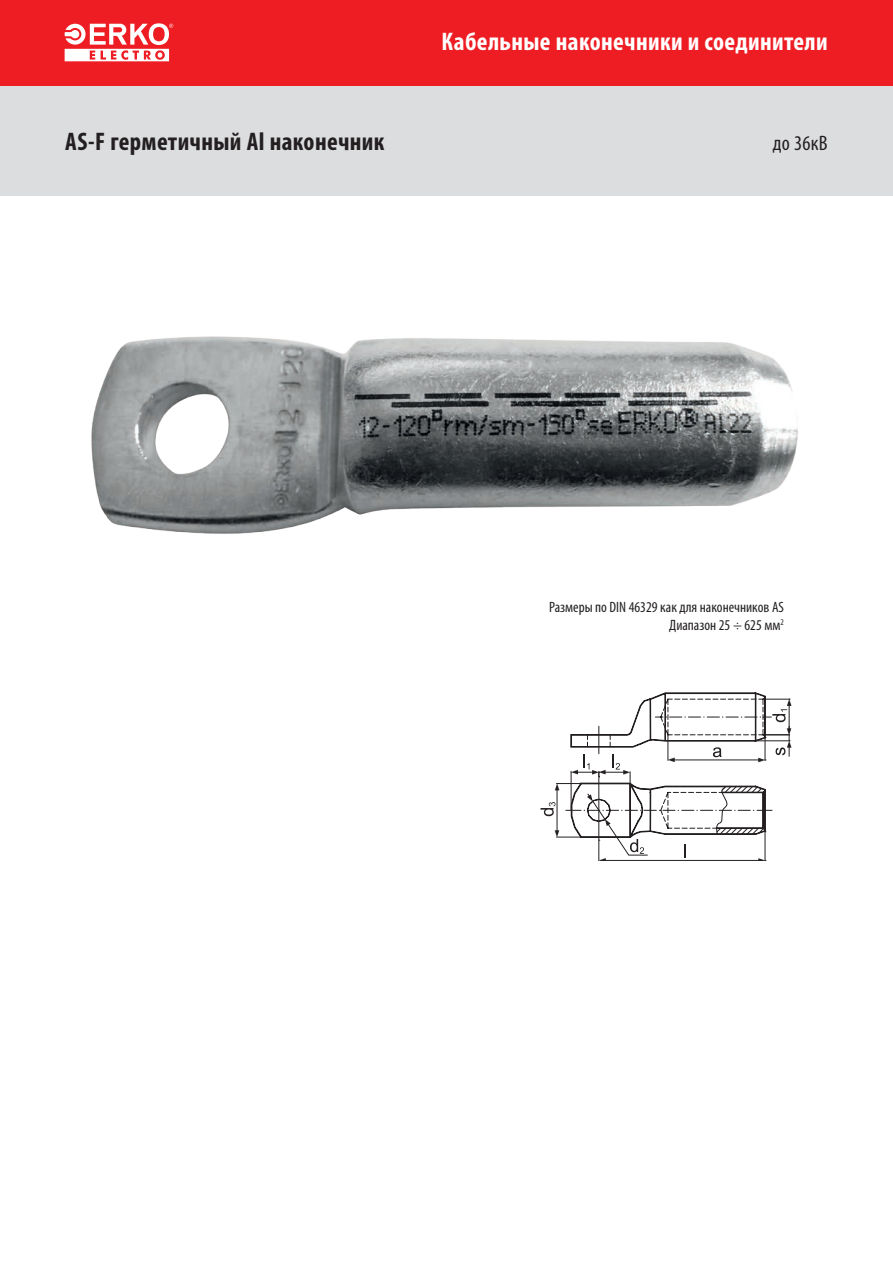
<style>
.page{position:relative;width:893px;height:1263px;background:#fff}
.page>*{position:absolute;margin:0;border:0;box-sizing:border-box;transform-origin:0 0}
.ros_tyt_roz_pas_czer{font:700 condensed 25.5px "Myriad Pro";letter-spacing:.015em;color:#fff}
._1_NAZWY_TYTULY{font:700 condensed 25.5px "Myriad Pro";letter-spacing:.015em;color:#231f20}
._1_NAZWY_TYTULY-2{font:condensed 21px "Myriad Pro";letter-spacing:.015em;color:#231f20}
._01_txt_praski{font:condensed 15px "Myriad Pro";color:#231f20}
</style>
<div class="page">
<div style="left:0;top:85px;width:893px;height:111px;background:#dcdddf"></div>
<div style="left:0;top:0;width:893px;height:85px;background:#ee1d23"></div>
<svg style="left:65px;top:23px;width:108px;height:38px"></svg>
<svg style="left:540px;top:692px;width:251px;height:169px"></svg>
<img style="left:91px;top:336px;width:707px;height:198px">
<p class="ros_tyt_roz_pas_czer" style="left:441px;top:28px;width:388px">Кабельные наконечники и соединители</p>
<p class="_1_NAZWY_TYTULY" style="left:65px;top:127px;width:321px">AS-F герметичный Al наконечник</p>
<p class="_1_NAZWY_TYTULY-2" style="left:773px;top:132px;width:56px">до 36кВ</p>
<p class="_01_txt_praski" style="left:549px;top:599px;width:236px">Размеры по DIN 46329 как для наконечников AS</p>
<p class="_01_txt_praski" style="left:669px;top:617px;width:116px">Диапазон 25 ÷ 625 мм<sup>2</sup></p>
</div>
